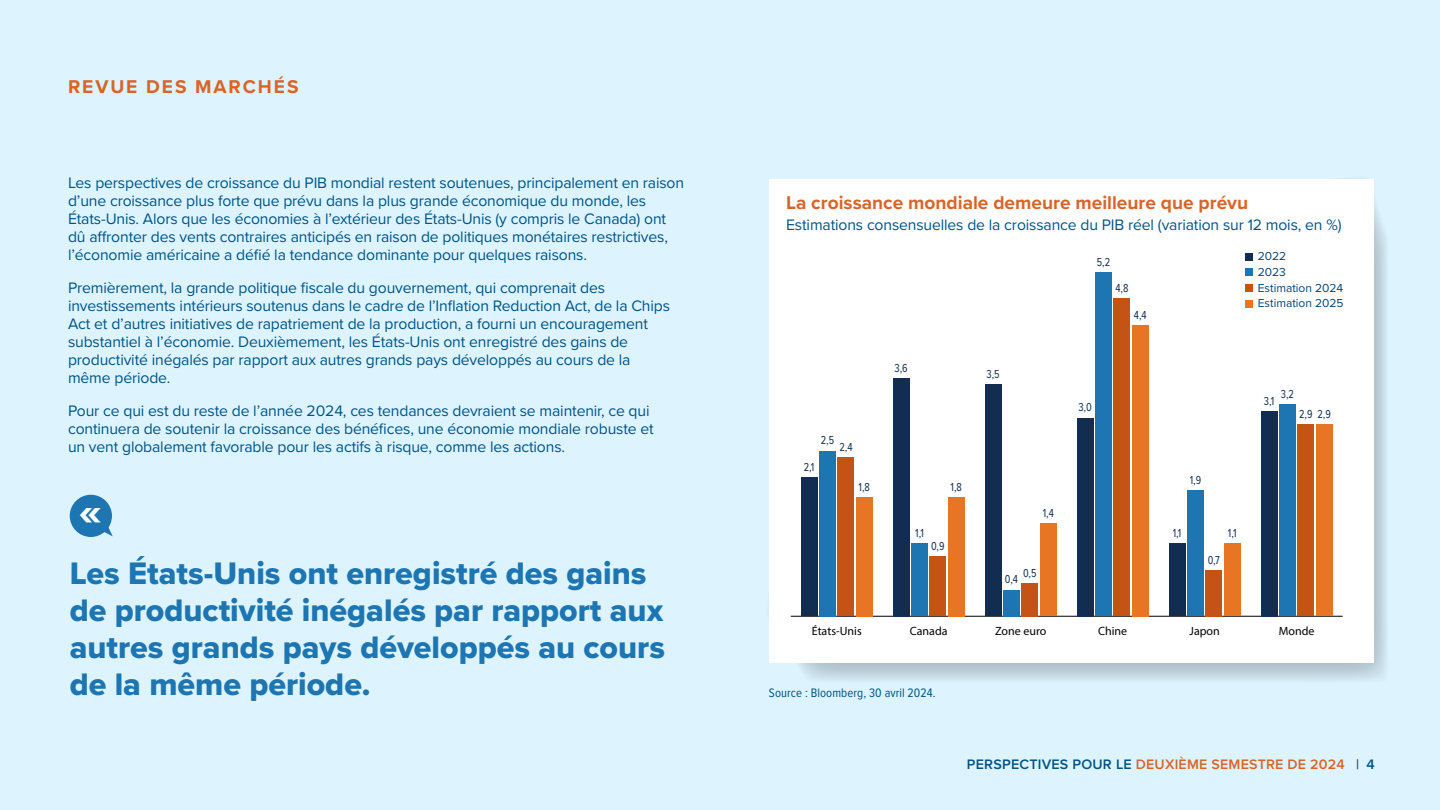
<style>
.page{position:relative;width:1440px;height:810px;background:#ddf4ff}
.page>*{position:absolute;margin:0;border:0;box-sizing:border-box;transform-origin:0 0}
.t1{font:40.5px "Proxima Nova Extrabld";color:#fff}
.quote-name{font:32.25px/36.8px "Proxima Nova Extrabld";color:#1d75b1}
.t2{font:700 19.2px "Proxima Nova";letter-spacing:.1em;color:#da6327}
.Graph_title{font:700 19.12px "Proxima Nova";color:#da6327}
.Body-blue{font:15.75px/18px "Proxima Nova";letter-spacing:-.01em;color:#005486}
.t3{font:600 14.25px "Proxima Nova";letter-spacing:.015em;color:#da6327}
.source{font:12.75px "Proxima Nova Cond";letter-spacing:.005em;color:#005486}
.t4{font:12px "Proxima Nova Cond";color:#132d52;scale:.93 1}
.t5{font:12px "Myriad Pro";color:#000}
.t6{font:12px/15.7px "Proxima Nova";color:#034477}
.s1{color:#005486}
</style>
<div class="page">
<svg style="left:799px;top:179px;width:588px;height:501px;background:#c3d6e0"></svg>
<div style="left:769px;top:179px;width:604px;height:484px;background:#fff"></div>
<div style="left:70px;top:495px;width:42px;height:42px;background:#1d75b1;border-radius:50%"></div>
<svg style="left:97px;top:517px;width:16px;height:19px"></svg>
<hr style="left:791px;top:616px;width:552px;height:1px;background:#000">
<div style="left:856px;top:497px;width:17px;height:119px;background:#e87524"></div>
<div style="left:948px;top:497px;width:17px;height:119px;background:#e87524"></div>
<div style="left:1040px;top:524px;width:17px;height:92px;background:#e87524"></div>
<div style="left:1132px;top:325px;width:17px;height:291px;background:#e87524"></div>
<div style="left:1224px;top:543px;width:17px;height:73px;background:#e87524"></div>
<div style="left:1316px;top:424px;width:17px;height:192px;background:#e87524"></div>
<div style="left:838px;top:457px;width:16px;height:159px;background:#c65316"></div>
<div style="left:930px;top:557px;width:16px;height:59px;background:#c65316"></div>
<div style="left:1022px;top:583px;width:16px;height:33px;background:#c65316"></div>
<div style="left:1114px;top:299px;width:16px;height:317px;background:#c65316"></div>
<div style="left:1206px;top:570px;width:16px;height:46px;background:#c65316"></div>
<div style="left:1298px;top:424px;width:16px;height:192px;background:#c65316"></div>
<div style="left:819px;top:451px;width:17px;height:165px;background:#1d75b1"></div>
<div style="left:911px;top:543px;width:17px;height:73px;background:#1d75b1"></div>
<div style="left:1003px;top:590px;width:17px;height:26px;background:#1d75b1"></div>
<div style="left:1095px;top:272px;width:17px;height:344px;background:#1d75b1"></div>
<div style="left:1187px;top:491px;width:17px;height:125px;background:#1d75b1"></div>
<div style="left:1279px;top:405px;width:17px;height:211px;background:#1d75b1"></div>
<div style="left:801px;top:477px;width:16px;height:139px;background:#132d52"></div>
<div style="left:893px;top:378px;width:16px;height:238px;background:#132d52"></div>
<div style="left:985px;top:385px;width:16px;height:231px;background:#132d52"></div>
<div style="left:1077px;top:418px;width:16px;height:198px;background:#132d52"></div>
<div style="left:1169px;top:543px;width:16px;height:73px;background:#132d52"></div>
<div style="left:1261px;top:411px;width:16px;height:205px;background:#132d52"></div>
<div style="left:1245px;top:253px;width:8px;height:7px;background:#0f2d52"></div>
<div style="left:1245px;top:269px;width:8px;height:7px;background:#1d75b1"></div>
<div style="left:1245px;top:284px;width:8px;height:7px;background:#c65316"></div>
<div style="left:1245px;top:300px;width:8px;height:7px;background:#e87524"></div>
<p class="t2" style="left:68px;top:72px;width:232px">REVUE DES MARCHÉS</p>
<p class="Body-blue" style="left:68px;top:173px;width:618px">Les perspectives de croissance du PIB mondial restent soutenues, principalement en raison d’une croissance plus forte que prévu dans la plus grande économique du monde, les États-Unis. Alors que les économies à l’extérieur des États-Unis (y compris le Canada) ont dû affronter des vents contraires anticipés en raison de politiques monétaires restrictives, l’économie américaine a défié la tendance dominante pour quelques raisons.</p>
<p class="Body-blue" style="left:68px;top:278px;width:603px">Premièrement, la grande politique fiscale du gouvernement, qui comprenait des investissements intérieurs soutenus dans le cadre de l’Inflation Reduction Act, de la Chips Act et d’autres initiatives de rapatriement de la production, a fourni un encouragement substantiel à l’économie. Deuxièmement, les États-Unis ont enregistré des gains de productivité inégalés par rapport aux autres grands pays développés au cours de la même période.</p>
<p class="Body-blue" style="left:68px;top:401px;width:587px">Pour ce qui est du reste de l’année 2024, ces tendances devraient se maintenir, ce qui continuera de soutenir la croissance des bénéfices, une économie mondiale robuste et un vent globalement favorable pour les actifs à risque, comme les actions.</p>
<h1 class="t1" style="left:79px;top:482px;width:25px">«</h1>
<p class="quote-name" style="left:70px;top:555px;width:597px">Les États-Unis ont enregistré des gains de productivité inégalés par rapport aux autres grands pays développés au cours de la même période.</p>
<p class="Graph_title" style="left:786px;top:189px;width:464px">La croissance mondiale demeure meilleure que prévu</p>
<p class="Body-blue" style="left:786px;top:215px;width:557px">Estimations consensuelles de la croissance du PIB réel (variation sur 12 mois, en %)</p>
<p class="t4" style="left:821px;top:432px;width:16px">2,5</p>
<p class="t4" style="left:839px;top:438px;width:16px">2,4</p>
<p class="t4" style="left:804px;top:458px;width:13px">2,1</p>
<p class="t4" style="left:895px;top:359px;width:16px">3,6</p>
<p class="t4" style="left:859px;top:478px;width:14px">1,8</p>
<p class="t4" style="left:951px;top:478px;width:14px">1,8</p>
<p class="t4" style="left:915px;top:524px;width:11px">1,1</p>
<p class="t4" style="left:931px;top:537px;width:16px">0,9</p>
<p class="t4" style="left:987px;top:366px;width:16px">3,5</p>
<p class="t4" style="left:1097px;top:253px;width:16px">5,2</p>
<p class="t4" style="left:1115px;top:280px;width:16px">4,8</p>
<p class="t4" style="left:1078px;top:399px;width:16px">3,0</p>
<p class="t4" style="left:1134px;top:306px;width:15px">4,4</p>
<p class="t4" style="left:1043px;top:504px;width:14px">1,4</p>
<p class="t4" style="left:1023px;top:564px;width:16px">0,5</p>
<p class="t4" style="left:1005px;top:571px;width:16px">0,4</p>
<p class="t6" style="left:1258px;top:248px;width:87px">2022<br>2023<br>Estimation 2024<br>Estimation 2025</p>
<p class="t4" style="left:1190px;top:471px;width:14px">1,9</p>
<p class="t4" style="left:1173px;top:524px;width:11px">1,1</p>
<p class="t4" style="left:1208px;top:551px;width:14px">0,7</p>
<p class="t4" style="left:1228px;top:524px;width:11px">1,1</p>
<p class="t4" style="left:1281px;top:385px;width:16px">3,2</p>
<p class="t4" style="left:1264px;top:392px;width:13px">3,1</p>
<p class="t4" style="left:1299px;top:405px;width:36px">2,9 2,9</p>
<p class="t5" style="left:812px;top:624px;width:51px">États-Unis</p>
<p class="t5" style="left:910px;top:624px;width:39px">Canada</p>
<p class="t5" style="left:995px;top:624px;width:53px">Zone euro</p>
<p class="t5" style="left:1098px;top:624px;width:31px">Chine</p>
<p class="t5" style="left:1190px;top:624px;width:32px">Japon</p>
<p class="t5" style="left:1279px;top:624px;width:37px">Monde</p>
<p class="source" style="left:769px;top:683px;width:168px">Source : Bloomberg, 30 avril 2024.</p>
<p class="t3" style="left:967px;top:753px;width:409px"><span class="s1">PERSPECTIVES POUR LE</span> DEUXIÈME SEMESTRE DE 2024 <span class="s1">| 4</span></p>
</div>
